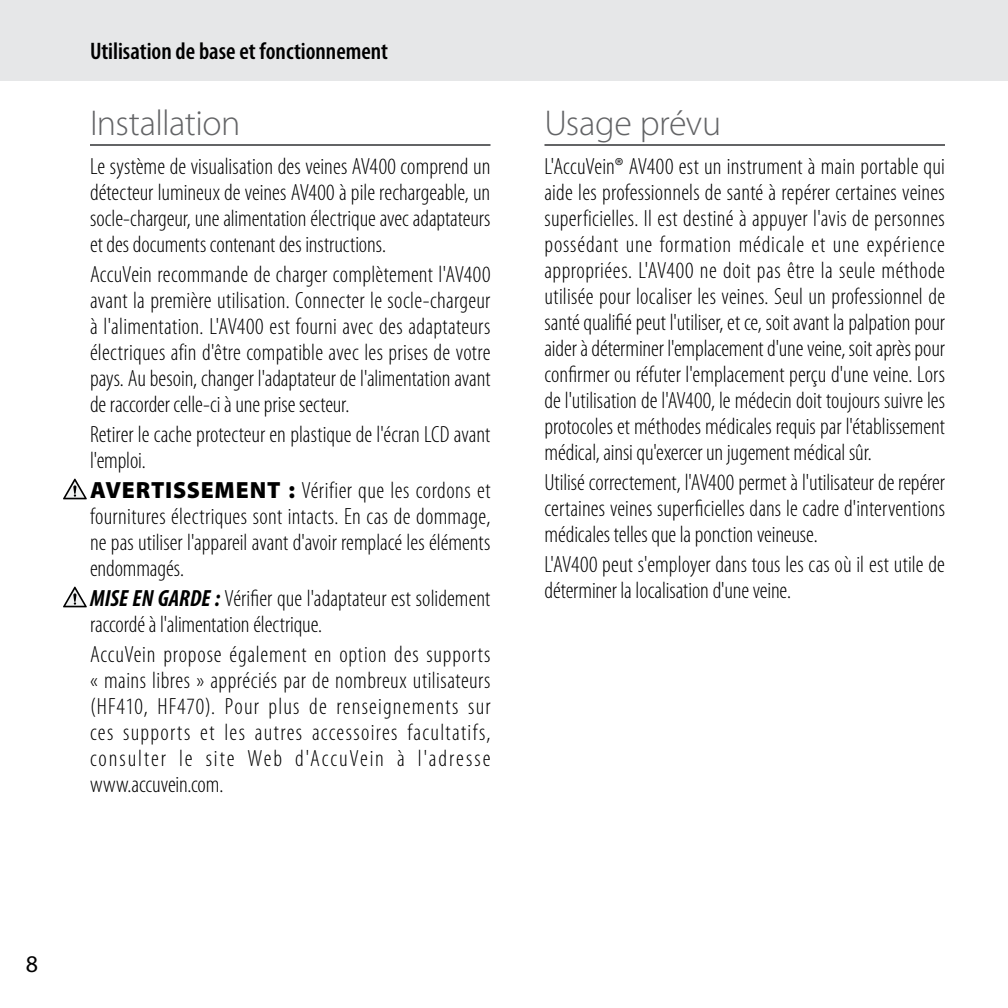
<style>
.page{position:relative;width:1008px;height:1008px;background:#fff}
.page>*{position:absolute;margin:0;border:0;box-sizing:border-box;transform-origin:0 0}
.t1{font:300 36px "Myriad Pro";letter-spacing:-.015em;color:#636466}
.t2{font:600 condensed 24px "Myriad Pro";color:#000}
.t3{font:24px "Myriad Pro";color:#000}
.t4{font:300 condensed 23.6px/26px "Myriad Pro";color:#000;text-align:justify}
.s1{font-weight:900;font-stretch:normal}
.s2{font-weight:700;font-style:italic}
</style>
<div class="page">
<div style="left:0;top:0;width:1008px;height:81px;background:#e6e7e8"></div>
<hr style="left:90px;top:144px;width:401px;height:2px;background:#636466">
<svg style="left:63px;top:479px;width:24px;height:20px"></svg>
<svg style="left:63px;top:587px;width:24px;height:20px"></svg>
<hr style="left:545px;top:144px;width:400px;height:2px;background:#636466">
<p class="t2" style="left:90px;top:43px;width:300px">Utilisation de base et fonctionnement</p>
<h1 class="t1" style="left:90px;top:105px;width:152px">Installation</h1>
<p class="t4" style="left:90px;top:154px;width:402px">Le système de visualisation des veines AV400 comprend un détecteur lumineux de veines AV400 à pile rechargeable, un socle-chargeur, une alimentation électrique avec adaptateurs et des documents contenant des instructions.</p>
<p class="t4" style="left:90px;top:262px;width:402px">AccuVein recommande de charger complètement l'AV400 avant la première utilisation. Connecter le socle-chargeur à l'alimentation. L'AV400 est fourni avec des adaptateurs électriques afin d'être compatible avec les prises de votre pays. Au besoin, changer l'adaptateur de l'alimentation avant de raccorder celle-ci à une prise secteur.</p>
<p class="t4" style="left:90px;top:422px;width:402px">Retirer le cache protecteur en plastique de l'écran LCD avant l'emploi.</p>
<p class="t4" style="left:90px;top:478px;width:402px"><span class="s1">AVERTISSEMENT :</span> Vérifier que les cordons et fournitures électriques sont intacts. En cas de dommage, ne pas utiliser l'appareil avant d'avoir remplacé les éléments endommagés.</p>
<p class="t4" style="left:90px;top:586px;width:402px"><span class="s2">MISE EN GARDE :</span> Vérifier que l'adaptateur est solidement raccordé à l'alimentation électrique.</p>
<p class="t4" style="left:90px;top:642px;width:402px">AccuVein propose également en option des supports « mains libres » appréciés par de nombreux utilisateurs (HF410, HF470). Pour plus de renseignements sur ces supports et les autres accessoires facultatifs, consulter le site Web d'AccuVein à l'adresse www.accuvein.com.</p>
<h1 class="t1" style="left:544px;top:105px;width:178px">Usage prévu</h1>
<p class="t4" style="left:544px;top:154px;width:402px">L'AccuVein® AV400 est un instrument à main portable qui aide les professionnels de santé à repérer certaines veines superficielles. Il est destiné à appuyer l'avis de personnes possédant une formation médicale et une expérience appropriées. L'AV400 ne doit pas être la seule méthode utilisée pour localiser les veines. Seul un professionnel de santé qualifié peut l'utiliser, et ce, soit avant la palpation pour aider à déterminer l'emplacement d'une veine, soit après pour confirmer ou réfuter l'emplacement perçu d'une veine. Lors de l'utilisation de l'AV400, le médecin doit toujours suivre les protocoles et méthodes médicales requis par l'établissement médical, ainsi qu'exercer un jugement médical sûr.</p>
<p class="t4" style="left:544px;top:470px;width:402px">Utilisé correctement, l'AV400 permet à l'utilisateur de repérer certaines veines superficielles dans le cadre d'interventions médicales telles que la ponction veineuse.</p>
<p class="t4" style="left:544px;top:552px;width:402px">L'AV400 peut s'employer dans tous les cas où il est utile de déterminer la localisation d'une veine.</p>
<p class="t3" style="left:26px;top:955px;width:14px">8</p>
</div>
